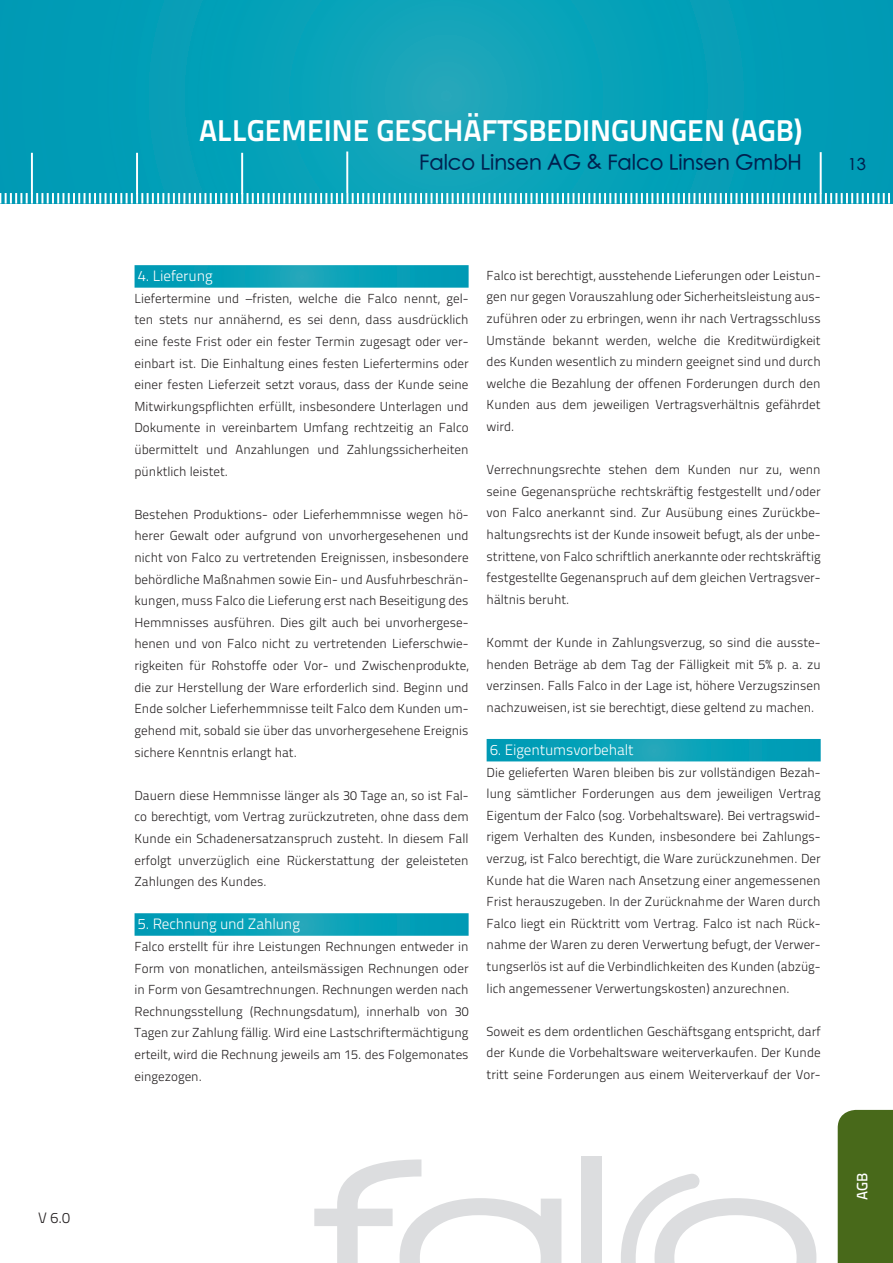
<style>
.page{position:relative;width:893px;height:1263px;background:#fff}
.page>*{position:absolute;margin:0;border:0;box-sizing:border-box;transform-origin:0 0}
.t1{font:30px "Titillium Text 25 L 800 wt";color:#fff}
.t2{font:500 21px "ST Heiti TC";color:#00214f}
.t3{font:500 16.5px "ST Heiti TC";color:#00214f}
.t4{font:15px "Titillium Text 25 L 250 wt";letter-spacing:-.01em;color:#fff}
.t5{font:15px "Titillium Text 25 L 250 wt";color:#231f20}
.t6{font:15px "Titillium Text 25 L 600 wt";color:#fff}
.t7{font:13.05px/21.6px "Titillium Text 25 L 250 wt";color:#231f20;text-align:justify}
</style>
<div class="page">
<div style="left:838px;top:1110px;width:55px;height:153px;background:#48691a"></div>
<svg style="left:314px;top:1159px;width:247px;height:104px"></svg>
<div style="left:581px;top:1157px;width:21px;height:106px;background:#dcdddf"></div>
<svg style="left:621px;top:1174px;width:195px;height:89px"></svg>
<svg style="left:0;top:0;width:893px;height:191px;background:#07a0b7"></svg>
<svg style="left:0;top:191px;width:893px;height:13px"></svg>
<hr style="left:820px;top:152px;width:2px;height:42px;background:#fff">
<hr style="left:346px;top:151px;width:2px;height:42px;background:#fff">
<hr style="left:241px;top:153px;width:2px;height:41px;background:#fff">
<hr style="left:136px;top:153px;width:2px;height:41px;background:#fff">
<hr style="left:31px;top:153px;width:2px;height:41px;background:#fff">
<svg style="left:135px;top:265px;width:334px;height:23px;background:#0da2b9"></svg>
<svg style="left:135px;top:913px;width:334px;height:23px;background:#0da2b9"></svg>
<svg style="left:487px;top:739px;width:334px;height:22px;background:#08a0b7"></svg>
<p class="t5" style="left:38px;top:1206px;width:33px">V 6.0</p>
<h1 class="t1" style="left:199px;top:107px;width:604px">ALLGEMEINE GESCHÄFTSBEDINGUNGEN (AGB)</h1>
<h2 class="t2" style="left:419px;top:152px;width:384px">Falco Linsen AG &amp; Falco Linsen GmbH</h2>
<p class="t3" style="left:848px;top:156px;width:20px">13</p>
<p class="t4" style="left:138px;top:265px;width:76px">4. Lieferung</p>
<p class="t7" style="left:135px;top:287px;width:336px">Liefertermine und –fristen, welche die Falco nennt, gel&shy;ten stets nur annähernd, es sei denn, dass ausdrücklich eine feste Frist oder ein fester Termin zugesagt oder ver&shy;einbart ist. Die Einhaltung eines festen Liefertermins oder einer festen Lieferzeit setzt voraus, dass der Kunde seine Mitwirkungspflichten erfüllt, insbesondere Unterlagen und Dokumente in vereinbartem Umfang rechtzeitig an Falco übermittelt und Anzahlungen und Zahlungssicherheiten pünktlich leistet.</p>
<p class="t7" style="left:135px;top:503px;width:336px">Bestehen Produktions- oder Lieferhemmnisse wegen hö&shy;herer Gewalt oder aufgrund von unvorhergesehenen und nicht von Falco zu vertretenden Ereignissen, insbesondere behördliche Maßnahmen sowie Ein- und Ausfuhrbeschrän&shy;kungen, muss Falco die Lieferung erst nach Beseitigung des Hemmnisses ausführen. Dies gilt auch bei unvorhergese&shy;henen und von Falco nicht zu vertretenden Lieferschwie&shy;rigkeiten für Rohstoffe oder Vor- und Zwischenprodukte, die zur Herstellung der Ware erforderlich sind. Beginn und Ende solcher Lieferhemmnisse teilt Falco dem Kunden um&shy;gehend mit, sobald sie über das unvorhergesehene Ereignis sichere Kenntnis erlangt hat.</p>
<p class="t7" style="left:135px;top:784px;width:336px">Dauern diese Hemmnisse länger als 30 Tage an, so ist Fal&shy;co berechtigt, vom Vertrag zurückzutreten, ohne dass dem Kunde ein Schadenersatzanspruch zusteht. In diesem Fall erfolgt unverzüglich eine Rückerstattung der geleisteten Zahlungen des Kundes.</p>
<p class="t4" style="left:138px;top:913px;width:164px">5. Rechnung und Zahlung</p>
<p class="t7" style="left:135px;top:935px;width:336px">Falco erstellt für ihre Leistungen Rechnungen entweder in Form von monatlichen, anteilsmässigen Rechnungen oder in Form von Gesamtrechnungen. Rechnungen werden nach Rechnungsstellung (Rechnungsdatum), innerhalb von 30<br>Tagen zur Zahlung fällig. Wird eine Lastschriftermächtigung erteilt, wird die Rechnung jeweils am 15. des Folgemonates eingezogen.</p>
<p class="t7" style="left:487px;top:264px;width:336px">Falco ist berechtigt, ausstehende Lieferungen oder Leistun&shy;gen nur gegen Vorauszahlung oder Sicherheitsleistung aus&shy;zuführen oder zu erbringen, wenn ihr nach Vertragsschluss Umstände bekannt werden, welche die Kreditwürdigkeit des Kunden wesentlich zu mindern geeignet sind und durch welche die Bezahlung der offenen Forderungen durch den Kunden aus dem jeweiligen Vertragsverhältnis gefährdet wird.</p>
<p class="t7" style="left:487px;top:458px;width:336px">Verrechnungsrechte stehen dem Kunden nur zu, wenn seine Gegenansprüche rechtskräftig festgestellt und/oder von Falco anerkannt sind. Zur Ausübung eines Zurückbe&shy;haltungsrechts ist der Kunde insoweit befugt, als der unbe&shy;strittene, von Falco schriftlich anerkannte oder rechtskräftig festgestellte Gegenanspruch auf dem gleichen Vertragsver&shy;hältnis beruht.</p>
<p class="t7" style="left:487px;top:631px;width:336px">Kommt der Kunde in Zahlungsverzug, so sind die ausste&shy;henden Beträge ab dem Tag der Fälligkeit mit 5% p. a. zu verzinsen. Falls Falco in der Lage ist, höhere Verzugszinsen nachzuweisen, ist sie berechtigt, diese geltend zu machen.</p>
<p class="t4" style="left:490px;top:739px;width:145px">6. Eigentumsvorbehalt</p>
<p class="t7" style="left:487px;top:761px;width:336px">Die gelieferten Waren bleiben bis zur vollständigen Bezah&shy;lung sämtlicher Forderungen aus dem jeweiligen Vertrag Eigentum der Falco (sog. Vorbehaltsware). Bei vertragswid&shy;rigem Verhalten des Kunden, insbesondere bei Zahlungs&shy;verzug, ist Falco berechtigt, die Ware zurückzunehmen. Der Kunde hat die Waren nach Ansetzung einer angemessenen Frist herauszugeben. In der Zurücknahme der Waren durch Falco liegt ein Rücktritt vom Vertrag. Falco ist nach Rück&shy;nahme der Waren zu deren Verwertung befugt, der Verwer&shy;tungserlös ist auf die Verbindlichkeiten des Kunden (abzüg&shy;lich angemessener Verwertungskosten) anzurechnen.</p>
<p class="t7" style="left:487px;top:1020px;width:336px">Soweit es dem ordentlichen Geschäftsgang entspricht, darf der Kunde die Vorbehaltsware weiterverkaufen. Der Kunde tritt seine Forderungen aus einem Weiterverkauf der Vor-</p>
<p class="t6" style="left:851px;top:1200px;width:29px;rotate:-90deg">AGB</p>
</div>
